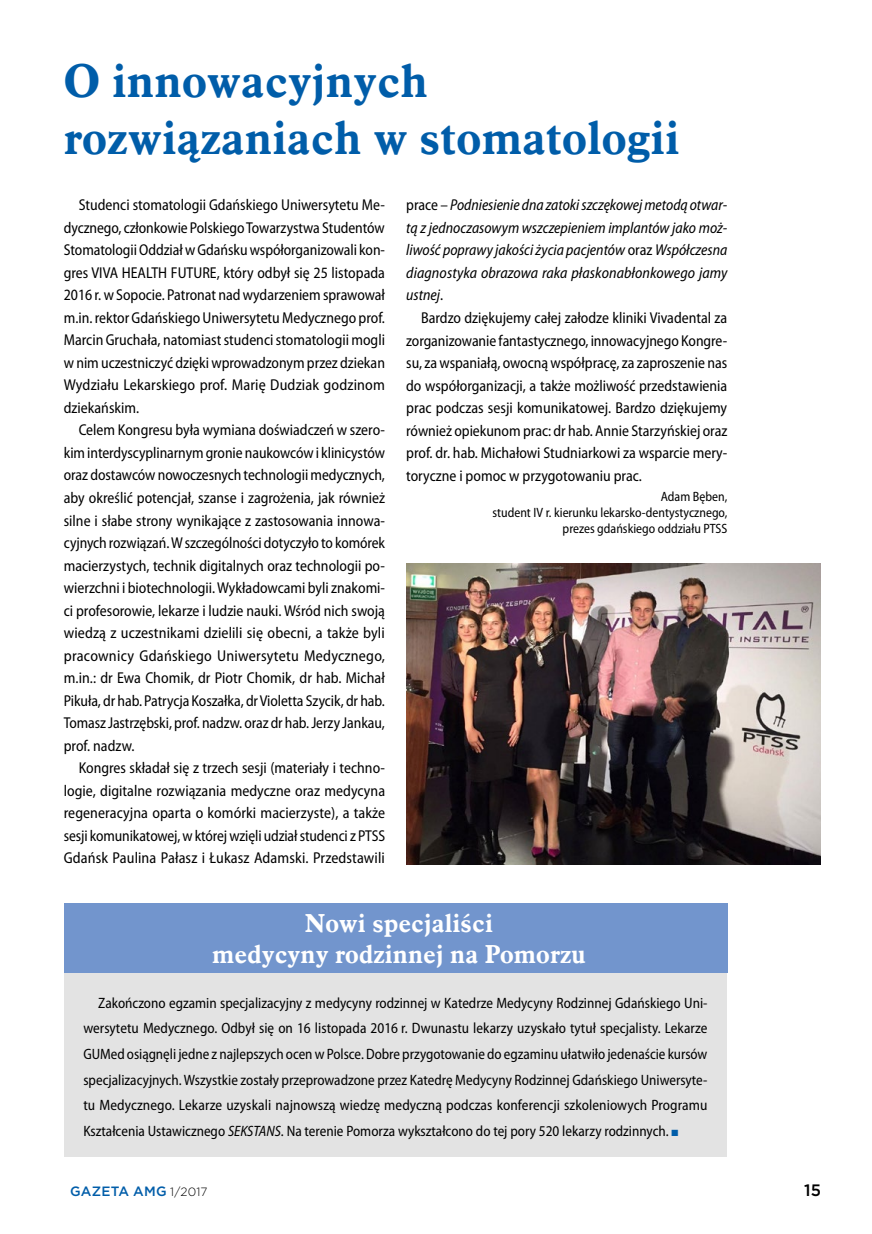
<style>
.page{position:relative;width:872px;height:1234px;background:#fff}
.page>*{position:absolute;margin:0;border:0;box-sizing:border-box;transform-origin:0 0}
.t1{font:700 46.5px/57px "Aldine 721 EU";letter-spacing:.005em;color:#005da9}
.t2{font:700 25.5px/30.6px "Aldine 721 EU";letter-spacing:.005em;color:#fff;text-align:center}
.t3{font:500 16.5px "Gotham";color:#000}
.t4{font:semi-condensed 15.75px/22.5px "Myriad Pro";color:#000;text-align:justify;scale:.96 1}
.t5{font:italic semi-condensed 15.75px/22.5px "Myriad Pro";letter-spacing:.005em;color:#000;text-align:justify;scale:.96 1}
.t6{font:semi-condensed 15px/25.7px "Myriad Pro";color:#000;text-align:justify;scale:.96 1}
.t7{font:semi-condensed 13.5px/15.8px "Myriad Pro";color:#000;text-align:right;scale:.96 1}
.t8{font:500 13.5px "Gotham";letter-spacing:.015em;color:#005da9}
.s1{font-style:normal}
.s2{font-style:italic}
.s3{color:#005da9}
.s4{font-weight:300;font-size:12px;color:#000}
</style>
<div class="page">
<img style="left:406px;top:564px;width:415px;height:300px">
<div style="left:64px;top:934px;width:662px;height:222px;background:#e3e3e3"></div>
<div style="left:64px;top:902px;width:663px;height:70px;background:#7295cd"></div>
<h1 class="t1" style="left:64px;top:53px;width:617px">O innowacyjnych rozwiązaniach w stomatologii</h1>
<p class="t5" style="left:406px;top:193px;width:336px"><span class="s1">prace –</span> Podniesienie dna zatoki szczękowej metodą otwar&shy;tą z jednoczasowym wszczepieniem implantów jako moż&shy;liwość poprawy jakości życia pacjentów <span class="s1">oraz</span> Współczesna diagnostyka obrazowa raka płaskonabłonkowego jamy ustnej<span class="s1">.</span></p>
<p class="t4" style="left:406px;top:306px;width:336px;text-indent:15px">Bardzo dziękujemy całej załodze kliniki Vivadental za zorganizowanie fantastycznego, innowacyjnego Kongre&shy;su, za wspaniałą, owocną współpracę, za zaproszenie nas do współorganizacji, a także możliwość przedstawienia prac podczas sesji komunikatowej. Bardzo dziękujemy również opiekunom prac: dr hab. Annie Starzyńskiej oraz prof. dr. hab. Michałowi Studniarkowi za wsparcie mery&shy;toryczne i pomoc w przygotowaniu prac.</p>
<p class="t7" style="left:492px;top:488px;width:246px">Adam Bęben,<br>student IV r. kierunku lekarsko-dentystycznego, prezes gdańskiego oddziału PTSS</p>
<p class="t4" style="left:64px;top:193px;width:336px;text-indent:15px">Studenci stomatologii Gdańskiego Uniwersytetu Me&shy;dycznego, członkowie Polskiego Towarzystwa Studentów Stomatologii Oddział w Gdańsku współorganizowali kon&shy;gres VIVA HEALTH FUTURE, który odbył się 25 listopada 2016 r. w Sopocie. Patronat nad wydarzeniem sprawował m.in. rektor Gdańskiego Uniwersytetu Medycznego prof.<br>Marcin Gruchała, natomiast studenci stomatologii mogli w nim uczestniczyć dzięki wprowadzonym przez dziekan Wydziału Lekarskiego prof. Marię Dudziak godzinom dziekańskim.</p>
<p class="t4" style="left:64px;top:418px;width:336px;text-indent:15px">Celem Kongresu była wymiana doświadczeń w szero&shy;kim interdyscyplinarnym gronie naukowców i klinicystów oraz dostawców nowoczesnych technologii medycznych, aby określić potencjał, szanse i zagrożenia, jak również silne i słabe strony wynikające z zastosowania innowa&shy;cyjnych rozwiązań. W szczególności dotyczyło to komórek macierzystych, technik digitalnych oraz technologii po&shy;wierzchni i biotechnologii. Wykładowcami byli znakomi&shy;ci profesorowie, lekarze i ludzie nauki. Wśród nich swoją wiedzą z uczestnikami dzielili się obecni, a także byli pracownicy Gdańskiego Uniwersytetu Medycznego, m.in.: dr Ewa Chomik, dr Piotr Chomik, dr hab. Michał Pikuła, dr hab. Patrycja Koszałka, dr Violetta Szycik, dr hab.<br>Tomasz Jastrzębski, prof. nadzw. oraz dr hab. Jerzy Jankau, prof. nadzw.</p>
<p class="t4" style="left:64px;top:756px;width:336px;text-indent:15px">Kongres składał się z trzech sesji (materiały i techno&shy;logie, digitalne rozwiązania medyczne oraz medycyna regeneracyjna oparta o komórki macierzyste), a także sesji komunikatowej, w której wzięli udział studenci z PTSS Gdańsk Paulina Pałasz i Łukasz Adamski. Przedstawili</p>
<h2 class="t2" style="left:212px;top:908px;width:375px">Nowi specjaliści<br>medycyny rodzinnej na Pomorzu</h2>
<p class="t6" style="left:83px;top:989px;width:651px;text-indent:15px">Zakończono egzamin specjalizacyjny z medycyny rodzinnej w Katedrze Medycyny Rodzinnej Gdańskiego Uni&shy;wersytetu Medycznego. Odbył się on 16 listopada 2016 r. Dwunastu lekarzy uzyskało tytuł specjalisty. Lekarze GUMed osiągnęli jedne z najlepszych ocen w Polsce. Dobre przygotowanie do egzaminu ułatwiło jedenaście kursów specjalizacyjnych. Wszystkie zostały przeprowadzone przez Katedrę Medycyny Rodzinnej Gdańskiego Uniwersyte&shy;tu Medycznego. Lekarze uzyskali najnowszą wiedzę medyczną podczas konferencji szkoleniowych Programu Kształcenia Ustawicznego <span class="s2">SEKSTANS</span>. Na terenie Pomorza wykształcono do tej pory 520 lekarzy rodzinnych. <span class="s3">■</span></p>
<p class="t8" style="left:70px;top:1182px;width:139px">GAZETA AMG <span class="s4">1/2017</span></p>
<p class="t3" style="left:804px;top:1179px;width:18px">15</p>
</div>
